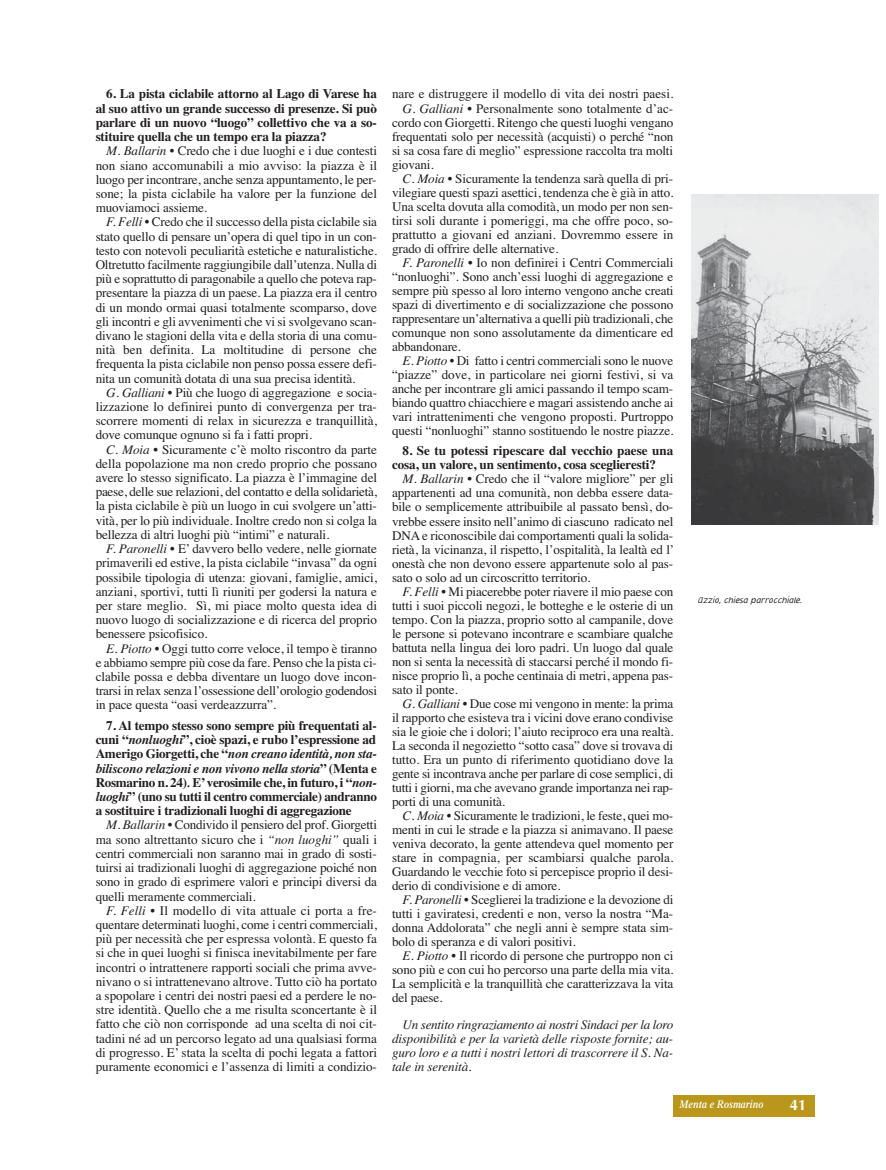
<style>
.page{position:relative;width:886px;height:1170px;background:#fff}
.page>*{position:absolute;margin:0;border:0;box-sizing:border-box;transform-origin:0 0}
.t1{font:700 15px "Optima LT Std";color:#fff}
.t2{font:13.12px/14.2px "Times";letter-spacing:-.01em;color:#231f20;text-align:justify}
.t3{font:700 13.12px/14.2px "Times";letter-spacing:-.01em;color:#231f20;text-align:justify}
.t4{font:italic 13.12px/14px "Times";letter-spacing:-.01em;color:#231f20;text-align:justify}
.t5{font:italic 600 11.25px "Times LT Std";color:#fff;scale:.9 1}
.t6{font:italic 300 8.75px "Jacoby ICG";color:#231f20}
.s1{font-style:italic}
</style>
<div class="page">
<div style="left:673px;top:1095px;width:142px;height:21px;background:#ba971a"></div>
<img style="left:691px;top:195px;width:188px;height:329px">
<p class="t3" style="left:96px;top:88px;width:283px;text-indent:11px">6. La pista ciclabile attorno al Lago di Varese ha al suo attivo un grande successo di presenze. Si può parlare di un nuovo “luogo” collettivo che va a so&shy;stituire quella che un tempo era la piazza?</p>
<p class="t2" style="left:96px;top:145px;width:283px;text-indent:11px"><span class="s1">M. Ballarin</span> • Credo che i due luoghi e i due contesti non siano accomunabili a mio avviso: la piazza è il luogo per incontrare, anche senza appuntamento, le per&shy;sone; la pista ciclabile ha valore per la funzione del muoviamoci assieme.</p>
<p class="t2" style="left:96px;top:216px;width:283px;text-indent:11px"><span class="s1">F. Felli</span> • Credo che il successo della pista ciclabile sia stato quello di pensare un’opera di quel tipo in un con&shy;testo con notevoli peculiarità estetiche e naturalistiche.<br>Oltretutto facilmente raggiungibile dall’utenza. Nulla di più e soprattutto di paragonabile a quello che poteva rap&shy;presentare la piazza di un paese. La piazza era il centro di un mondo ormai quasi totalmente scomparso, dove gli incontri e gli avvenimenti che vi si svolgevano scan&shy;divano le stagioni della vita e della storia di una comu&shy;nità ben definita. La moltitudine di persone che frequenta la pista ciclabile non penso possa essere defi&shy;nita un comunità dotata di una sua precisa identità.</p>
<p class="t2" style="left:96px;top:386px;width:283px;text-indent:11px"><span class="s1">G. Galliani</span> • Più che luogo di aggregazione e socia&shy;lizzazione lo definirei punto di convergenza per tra&shy;scorrere momenti di relax in sicurezza e tranquillità, dove comunque ognuno si fa i fatti propri.</p>
<p class="t2" style="left:96px;top:443px;width:283px;text-indent:11px"><span class="s1">C. Moia</span> • Sicuramente c’è molto riscontro da parte della popolazione ma non credo proprio che possano avere lo stesso significato. La piazza è l’immagine del paese, delle sue relazioni, del contatto e della solidarietà, la pista ciclabile è più un luogo in cui svolgere un’atti&shy;vità, per lo più individuale. Inoltre credo non si colga la bellezza di altri luoghi più “intimi” e naturali.</p>
<p class="t2" style="left:96px;top:542px;width:283px;text-indent:11px"><span class="s1">F. Paronelli</span> • E’ davvero bello vedere, nelle giornate primaverili ed estive, la pista ciclabile “invasa” da ogni possibile tipologia di utenza: giovani, famiglie, amici, anziani, sportivi, tutti lì riuniti per godersi la natura e per stare meglio. Sì, mi piace molto questa idea di nuovo luogo di socializzazione e di ricerca del proprio benessere psicofisico.</p>
<p class="t2" style="left:96px;top:642px;width:283px;text-indent:11px"><span class="s1">E. Piotto</span> • Oggi tutto corre veloce, il tempo è tiranno e abbiamo sempre più cose da fare. Penso che la pista ci&shy;clabile possa e debba diventare un luogo dove incon&shy;trarsi in relax senza l’ossessione dell’orologio godendosi in pace questa “oasi verdeazzurra”.</p>
<p class="t3" style="left:96px;top:719px;width:283px;text-indent:11px">7. Al tempo stesso sono sempre più frequentati al&shy;cuni “<span class="s1">nonluoghi</span>”, cioè spazi, e rubo l’espressione ad Amerigo Giorgetti, che “<span class="s1">non creano identità, non sta&shy;biliscono relazioni e non vivono nella storia</span>” (Menta e Rosmarino n. 24)<span class="s1">.</span> E’ verosimile che, in futuro, i “<span class="s1">non&shy;luoghi</span>” (uno su tutti il centro commerciale) andranno a sostituire i tradizionali luoghi di aggregazione</p>
<p class="t2" style="left:96px;top:819px;width:283px;text-indent:11px"><span class="s1">M. Ballarin</span> • Condivido il pensiero del prof. Giorgetti ma sono altrettanto sicuro che i <span class="s1">“non luoghi”</span> quali i centri commerciali non saranno mai in grado di sosti&shy;tuirsi ai tradizionali luoghi di aggregazione poiché non sono in grado di esprimere valori e principi diversi da quelli meramente commerciali.</p>
<p class="t2" style="left:96px;top:904px;width:283px;text-indent:11px"><span class="s1">F. Felli</span> • Il modello di vita attuale ci porta a fre&shy;quentare determinati luoghi, come i centri commerciali, più per necessità che per espressa volontà. E questo fa si che in quei luoghi si finisca inevitabilmente per fare incontri o intrattenere rapporti sociali che prima avve&shy;nivano o si intrattenevano altrove. Tutto ciò ha portato a spopolare i centri dei nostri paesi ed a perdere le no&shy;stre identità. Quello che a me risulta sconcertante è il fatto che ciò non corrisponde ad una scelta di noi cit&shy;tadini né ad un percorso legato ad una qualsiasi forma di progresso. E’ stata la scelta di pochi legata a fattori puramente economici e l’assenza di limiti a condizio-</p>
<p class="t2" style="left:392px;top:88px;width:283px">nare e distruggere il modello di vita dei nostri paesi.</p>
<p class="t2" style="left:403px;top:102px;width:272px"><span class="s1">G. Galliani</span> • Personalmente sono totalmente d’ac-</p>
<p class="t2" style="left:392px;top:116px;width:283px">cordo con Giorgetti. Ritengo che questi luoghi vengano</p>
<p class="t2" style="left:392px;top:130px;width:283px">frequentati solo per necessità (acquisti) o perché “non</p>
<p class="t2" style="left:392px;top:144px;width:283px">si sa cosa fare di meglio” espressione raccolta tra molti</p>
<p class="t2" style="left:392px;top:158px;width:43px">giovani.</p>
<p class="t2" style="left:403px;top:172px;width:272px"><span class="s1">C. Moia</span> • Sicuramente la tendenza sarà quella di pri-</p>
<p class="t2" style="left:392px;top:186px;width:283px">vilegiare questi spazi asettici, tendenza che è già in atto.</p>
<p class="t2" style="left:392px;top:200px;width:283px">Una scelta dovuta alla comodità, un modo per non sen-</p>
<p class="t2" style="left:392px;top:214px;width:283px">tirsi soli durante i pomeriggi, ma che offre poco, so-</p>
<p class="t2" style="left:392px;top:228px;width:283px">prattutto a giovani ed anziani. Dovremmo essere in</p>
<p class="t2" style="left:392px;top:242px;width:168px">grado di offrire delle alternative.</p>
<p class="t2" style="left:403px;top:256px;width:272px"><span class="s1">F. Paronelli</span> • Io non definirei i Centri Commerciali</p>
<p class="t2" style="left:392px;top:270px;width:283px">“nonluoghi”. Sono anch’essi luoghi di aggregazione e</p>
<p class="t2" style="left:392px;top:284px;width:283px">sempre più spesso al loro interno vengono anche creati</p>
<p class="t2" style="left:392px;top:298px;width:283px">spazi di divertimento e di socializzazione che possono</p>
<p class="t2" style="left:392px;top:312px;width:283px">rappresentare un’alternativa a quelli più tradizionali, che</p>
<p class="t2" style="left:392px;top:326px;width:283px">comunque non sono assolutamente da dimenticare ed</p>
<p class="t2" style="left:392px;top:340px;width:70px">abbandonare.</p>
<p class="t2" style="left:403px;top:354px;width:272px"><span class="s1">E. Piotto</span> • Di fatto i centri commerciali sono le nuove</p>
<p class="t2" style="left:392px;top:368px;width:283px">“piazze” dove, in particolare nei giorni festivi, si va</p>
<p class="t2" style="left:392px;top:382px;width:283px">anche per incontrare gli amici passando il tempo scam-</p>
<p class="t2" style="left:392px;top:397px;width:283px">biando quattro chiacchiere e magari assistendo anche ai</p>
<p class="t2" style="left:392px;top:411px;width:283px">vari intrattenimenti che vengono proposti. Purtroppo</p>
<p class="t2" style="left:392px;top:425px;width:283px">questi “nonluoghi” stanno sostituendo le nostre piazze.</p>
<p class="t3" style="left:392px;top:445px;width:283px;text-indent:11px">8. Se tu potessi ripescare dal vecchio paese una cosa, un valore, un sentimento, cosa sceglieresti?</p>
<p class="t2" style="left:392px;top:473px;width:284px;text-indent:11px"><span class="s1">M. Ballarin</span> • Credo che il “valore migliore” per gli appartenenti ad una comunità, non debba essere data&shy;bile o semplicemente attribuibile al passato bensì, do&shy;vrebbe essere insito nell’animo di ciascuno radicato nel DNA e riconoscibile dai comportamenti quali la solida&shy;rietà, la vicinanza, il rispetto, l’ospitalità, la lealtà ed l’ onestà che non devono essere appartenute solo al pas&shy;sato o solo ad un circoscritto territorio.</p>
<p class="t2" style="left:392px;top:585px;width:283px;text-indent:11px"><span class="s1">F. Felli</span> • Mi piacerebbe poter riavere il mio paese con tutti i suoi piccoli negozi, le botteghe e le osterie di un tempo. Con la piazza, proprio sotto al campanile, dove le persone si potevano incontrare e scambiare qualche battuta nella lingua dei loro padri. Un luogo dal quale non si senta la necessità di staccarsi perché il mondo fi&shy;nisce proprio lì, a poche centinaia di metri, appena pas&shy;sato il ponte.</p>
<p class="t2" style="left:392px;top:697px;width:283px;text-indent:11px"><span class="s1">G. Galliani</span> • Due cose mi vengono in mente: la prima il rapporto che esisteva tra i vicini dove erano condivise sia le gioie che i dolori; l’aiuto reciproco era una realtà.<br>La seconda il negozietto “sotto casa” dove si trovava di tutto. Era un punto di riferimento quotidiano dove la gente si incontrava anche per parlare di cose semplici, di tutti i giorni, ma che avevano grande importanza nei rap&shy;porti di una comunità.</p>
<p class="t2" style="left:392px;top:809px;width:283px;text-indent:11px"><span class="s1">C. Moia</span> • Sicuramente le tradizioni, le feste, quei mo&shy;menti in cui le strade e la piazza si animavano. Il paese veniva decorato, la gente attendeva quel momento per stare in compagnia, per scambiarsi qualche parola.<br>Guardando le vecchie foto si percepisce proprio il desi&shy;derio di condivisione e di amore.</p>
<p class="t2" style="left:392px;top:893px;width:283px;text-indent:11px"><span class="s1">F. Paronelli</span> • Sceglierei la tradizione e la devozione di tutti i gaviratesi, credenti e non, verso la nostra “Ma&shy;donna Addolorata” che negli anni è sempre stata sim&shy;bolo di speranza e di valori positivi.</p>
<p class="t2" style="left:392px;top:950px;width:283px;text-indent:11px"><span class="s1">E. Piotto</span> • Il ricordo di persone che purtroppo non ci sono più e con cui ho percorso una parte della mia vita.<br>La semplicità e la tranquillità che caratterizzava la vita del paese.</p>
<p class="t4" style="left:392px;top:1018px;width:283px;text-indent:11px">Un sentito ringraziamento ai nostri Sindaci per la loro disponibilità e per la varietà delle risposte fornite; au&shy;guro loro e a tutti i nostri lettori di trascorrere il S. Na&shy;tale in serenità.</p>
<p class="t6" style="left:698px;top:595px;width:106px">Azzio, chiesa parrocchiale.</p>
<p class="t5" style="left:679px;top:1097px;width:95px">Menta e Rosmarino</p>
<p class="t1" style="left:790px;top:1095px;width:18px">41</p>
</div>
